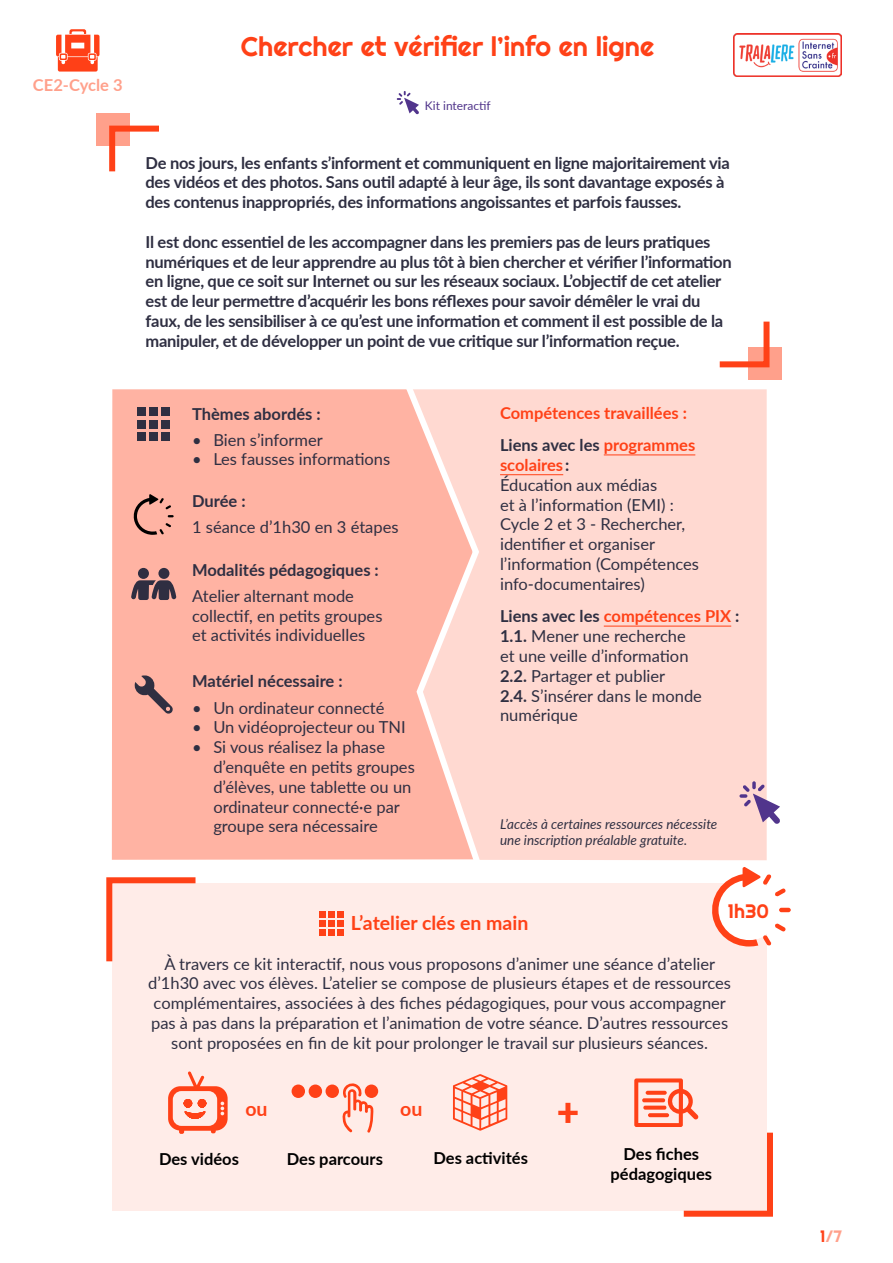
<style>
.page{position:relative;width:893px;height:1263px;background:#fff}
.page>*{position:absolute;margin:0;border:0;box-sizing:border-box;transform-origin:0 0}
.t1{font:900 39px "Lato";color:#ff4117}
.t2{font:27px "Righteous";color:#ff4117}
.t3{font:700 19.5px "Lato";color:#ff4117}
.t4{font:19.5px "Righteous";color:#ff4117}
.t5{font:16.5px/19.8px "Lato";color:#2f2f42}
.t6{font:700 16.5px/19.8px "Lato";letter-spacing:-.015em;color:#2f2f42}
.t7{font:700 16.5px/19.8px "Lato";color:#000;text-align:center}
.t8{font:700 16.5px/32.5px "Lato";color:#ff4117}
.t9{font:700 16.5px "Lato";color:#ffa08b}
.t10{font:16.5px "Righteous";color:#ffa08b}
.t11{font:italic 13.5px/16.2px "Lato";color:#2f2f42}
.t12{font:12px "Lato";color:#51358b}
.s1{color:#2f2f42}
.s2{font-weight:700;color:#ff4117}
.s3{font-weight:700}
.s4{color:#ff4117}
</style>
<div class="page">
<img style="left:734px;top:34px;width:108px;height:42px">
<svg style="left:56px;top:29px;width:44px;height:43px"></svg>
<svg style="left:397px;top:91px;width:22px;height:23px"></svg>
<svg style="left:719px;top:321px;width:51px;height:49px"></svg>
<svg style="left:749px;top:347px;width:33px;height:33px"></svg>
<svg style="left:109px;top:125px;width:50px;height:47px"></svg>
<svg style="left:97px;top:113px;width:33px;height:33px"></svg>
<div style="left:487px;top:389px;width:280px;height:471px;background:#ffd9d1"></div>
<div style="left:112px;top:389px;width:282px;height:471px;background:#ffb3a3"></div>
<svg style="left:133px;top:675px;width:40px;height:39px;background:#c28c86"></svg>
<div style="left:149px;top:408px;width:9px;height:8px;background:#2f2f41"></div>
<div style="left:162px;top:408px;width:8px;height:8px;background:#2f2f41"></div>
<div style="left:137px;top:408px;width:9px;height:8px;background:#2f2f41"></div>
<div style="left:150px;top:432px;width:8px;height:9px;background:#2f2f41"></div>
<div style="left:162px;top:432px;width:8px;height:9px;background:#2f2f41"></div>
<div style="left:137px;top:432px;width:9px;height:9px;background:#2f2f41"></div>
<div style="left:150px;top:420px;width:8px;height:8px;background:#2f2f41"></div>
<div style="left:162px;top:420px;width:8px;height:8px;background:#2f2f41"></div>
<div style="left:137px;top:420px;width:9px;height:8px;background:#2f2f41"></div>
<div style="left:138px;top:568px;width:11px;height:11px;background:#2f2e41;border-radius:50%"></div>
<svg style="left:131px;top:580px;width:45px;height:20px"></svg>
<div style="left:158px;top:568px;width:11px;height:11px;background:#2f2e41;border-radius:50%"></div>
<hr style="left:604px;top:454px;width:91px;height:1px;background:#ff4117">
<hr style="left:500px;top:474px;width:63px;height:1px;background:#ff4117">
<hr style="left:604px;top:626px;width:127px;height:1px;background:#ff4117">
<svg style="left:394px;top:389px;width:93px;height:471px;background:#ffc7bc"></svg>
<svg style="left:739px;top:781px;width:41px;height:43px"></svg>
<svg style="left:132px;top:494px;width:42px;height:41px;background:#d39487"></svg>
<div style="left:112px;top:883px;width:655px;height:327px;background:#ffece8"></div>
<svg style="left:106px;top:877px;width:90px;height:85px"></svg>
<div style="left:319px;top:912px;width:7px;height:6px;background:#ff4117"></div>
<svg style="left:320px;top:912px;width:23px;height:23px"></svg>
<svg style="left:168px;top:1071px;width:60px;height:63px"></svg>
<div style="left:326px;top:1084px;width:13px;height:14px;background:#ff4117;border-radius:50%"></div>
<svg style="left:365px;top:1084px;width:13px;height:14px"></svg>
<div style="left:309px;top:1084px;width:13px;height:14px;background:#ff4117;border-radius:50%"></div>
<div style="left:292px;top:1084px;width:13px;height:14px;background:#ff4117;border-radius:50%"></div>
<svg style="left:342px;top:1083px;width:32px;height:50px"></svg>
<svg style="left:634px;top:1078px;width:139px;height:139px"></svg>
<svg style="left:646px;top:1091px;width:21px;height:4px"></svg>
<svg style="left:648px;top:1113px;width:21px;height:4px"></svg>
<svg style="left:642px;top:1098px;width:23px;height:4px"></svg>
<div style="left:643px;top:1105px;width:23px;height:5px;background:#ff4117;border-radius:2px"></div>
<svg style="left:453px;top:1074px;width:54px;height:56px"></svg>
<svg style="left:779px;top:908px;width:12px;height:4px"></svg>
<svg style="left:712px;top:867px;width:74px;height:80px"></svg>
<p class="t9" style="left:33px;top:73px;width:91px">CE2-Cycle 3</p>
<h2 class="t2" style="left:241px;top:30px;width:415px">Chercher et vérifier l’info en ligne</h2>
<p class="t12" style="left:425px;top:97px;width:67px">Kit interactif</p>
<p class="t6" style="left:146px;top:152px;width:586px">De nos jours, les enfants s’informent et communiquent en ligne majoritairement via des vidéos et des photos. Sans outil adapté à leur âge, ils sont davantage exposés à des contenus inappropriés, des informations angoissantes et parfois fausses.</p>
<p class="t6" style="left:146px;top:231px;width:588px">Il est donc essentiel de les accompagner dans les premiers pas de leurs pratiques numériques et de leur apprendre au plus tôt à bien chercher et vérifier l’information en ligne, que ce soit sur Internet ou sur les réseaux sociaux. L’objectif de cet atelier est de leur permettre d’acquérir les bons réflexes pour savoir démêler le vrai du faux, de les sensibiliser à ce qu’est une information et comment il est possible de la manipuler, et de développer un point de vue critique sur l’information reçue.</p>
<p class="t6" style="left:192px;top:403px;width:130px">Thèmes abordés :</p>
<p class="t5" style="left:192px;top:429px;width:132px">• Bien s’informer</p>
<p class="t5" style="left:192px;top:449px;width:200px">• Les fausses informations</p>
<p class="t6" style="left:192px;top:491px;width:55px">Durée :</p>
<p class="t5" style="left:192px;top:517px;width:208px">1 séance d’1h30 en 3 étapes</p>
<p class="t6" style="left:192px;top:559px;width:188px">Modalités pédagogiques :</p>
<p class="t5" style="left:192px;top:585px;width:192px">Atelier alternant mode collectif, en petits groupes et activités individuelles</p>
<p class="t6" style="left:192px;top:671px;width:152px">Matériel nécessaire :</p>
<p class="t5" style="left:192px;top:697px;width:194px">• Un ordinateur connecté</p>
<p class="t5" style="left:192px;top:717px;width:215px">• Un vidéoprojecteur ou TNI</p>
<p class="t5" style="left:213px;top:736px;width:203px;text-indent:-21px">• Si vous réalisez la phase d’enquête en petits groupes d’élèves, une tablette ou un ordinateur connecté·e par groupe sera nécessaire</p>
<p class="t8" style="left:500px;top:395px;width:197px">Compétences travaillées :<br><span class="s1">Liens avec les</span> programmes</p>
<p class="t5" style="left:500px;top:454px;width:201px"><span class="s2">scolaires</span> <span class="s3">:<br></span>Éducation aux médias<br>et à l’information (EMI) :<br>Cycle 2 et 3 - Rechercher, identifier et organiser l’information (Compétences info-documentaires)</p>
<p class="t5" style="left:500px;top:606px;width:241px"><span class="s3">Liens avec les</span> <span class="s2">compétences PIX</span> <span class="s3">:<br>1.1.</span> Mener une recherche<br>et une veille d’information<br><span class="s3">2.2.</span> Partager et publier<br><span class="s3">2.4.</span> S’insérer dans le monde numérique</p>
<p class="t11" style="left:500px;top:815px;width:219px">L’accès à certaines ressources nécessite une inscription préalable gratuite.</p>
<p class="t4" style="left:728px;top:899px;width:43px">1h30</p>
<p class="t3" style="left:351px;top:908px;width:179px">L’atelier clés en main</p>
<p class="t5" style="left:148px;top:953px;width:584px;text-align:center">À travers ce kit interactif, nous vous proposons d’animer une séance d’atelier d’1h30 avec vos élèves. L’atelier se compose de plusieurs étapes et de ressources complémentaires, associées à des fiches pédagogiques, pour vous accompagner pas à pas dans la préparation et l’animation de votre séance. D’autres ressources sont proposées en fin de kit pour prolonger le travail sur plusieurs séances.</p>
<p class="t3" style="left:245px;top:1095px;width:24px">ou</p>
<p class="t3" style="left:400px;top:1095px;width:24px">ou</p>
<h1 class="t1" style="left:557px;top:1082px;width:24px">+</h1>
<p class="t7" style="left:159px;top:1148px;width:81px">Des vidéos</p>
<p class="t7" style="left:287px;top:1148px;width:98px">Des parcours</p>
<p class="t7" style="left:433px;top:1147px;width:96px">Des activités</p>
<p class="t7" style="left:611px;top:1143px;width:103px">Des fiches pédagogiques</p>
<p class="t10" style="left:820px;top:1226px;width:23px"><span class="s4">1</span>/7</p>
</div>
